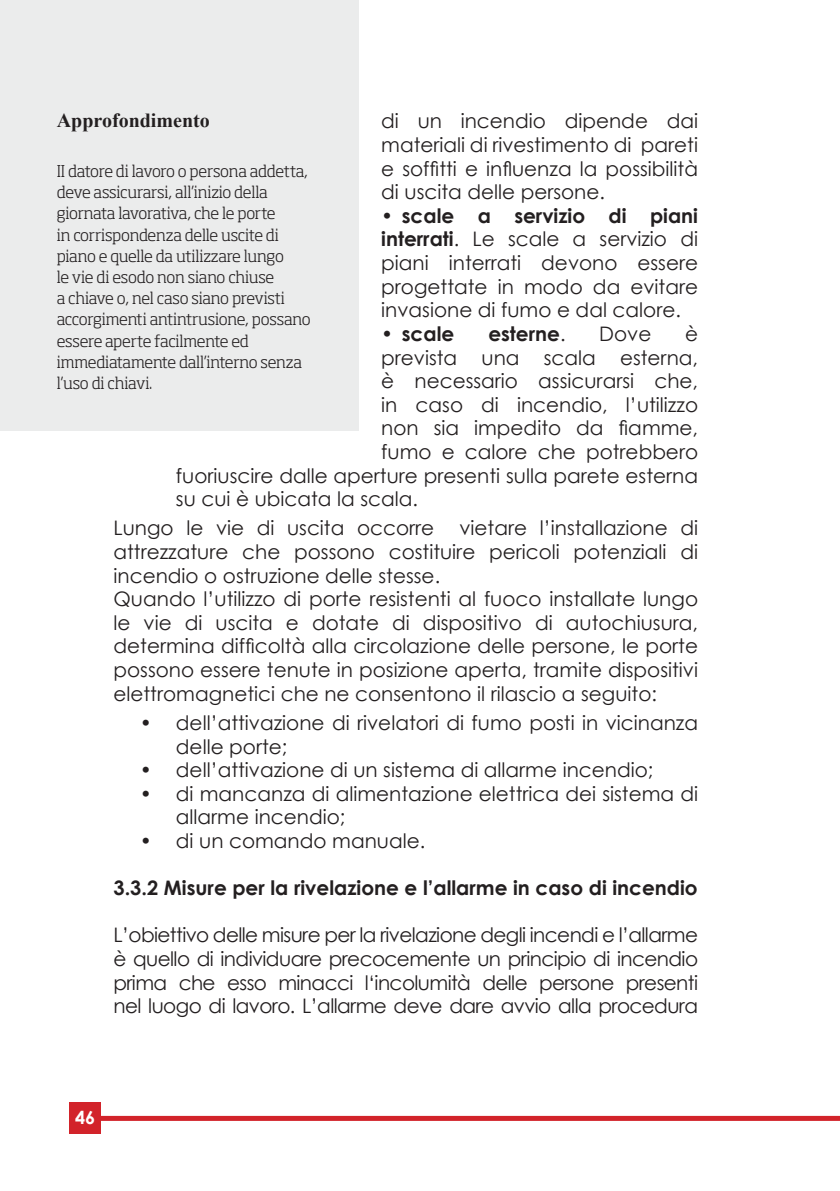
<style>
.page{position:relative;width:840px;height:1191px;background:#fff}
.page>*{position:absolute;margin:0;border:0;box-sizing:border-box;transform-origin:0 0}
.t1{font:20px/23.6px "Century Gothic";color:#231f20;text-align:justify}
.t2{font:700 20px "Century Gothic";color:#231f20}
.t3{font:700 20px "Times New Roman";color:#231f20}
.t4{font:700 18px "Century Gothic";color:#fff}
.t5{font:300 16px/21.2px "Soho Std";letter-spacing:-.015em;color:#231f20}
.s1{font-weight:700}
.s2{font-weight:400}
</style>
<div class="page">
<div style="left:76px;top:1115px;width:763px;height:5px;background:#d2232a"></div>
<div style="left:69px;top:1101px;width:32px;height:32px;background:#d2232a"></div>
<div style="left:0;top:0;width:358px;height:431px;background:#ebecec"></div>
<p class="t3" style="left:57px;top:106px;width:154px">Approfondimento</p>
<p class="t5" style="left:57px;top:160px;width:255px">II datore di lavoro o persona addetta, deve assicurarsi, all’inizio della giornata lavorativa, che le porte<br>in corrispondenza delle uscite di piano e quelle da utilizzare lungo<br>le vie di esodo non siano chiuse<br>a chiave o, nel caso siano previsti accorgimenti antintrusione, possano essere aperte facilmente ed immediatamente dall’interno senza l’uso di chiavi.</p>
<p class="t1" style="left:381px;top:109px;width:318px">di un incendio dipende dai materiali di rivestimento di pareti e soffitti e influenza la possibilità di uscita delle persone.</p>
<p class="t1" style="left:381px;top:203px;width:318px"><span class="s1">• scale a servizio di piani interrati</span>. Le scale a servizio di piani interrati devono essere progettate in modo da evitare invasione di fumo e dal calore.</p>
<p class="t2" style="left:381px;top:318px;width:74px">• scale</p>
<p class="t2" style="left:488px;top:318px;width:79px">esterne<span class="s2">.</span></p>
<p class="t1" style="left:599px;top:321px;width:54px">Dove</p>
<p class="t1" style="left:684px;top:321px;width:14px">è</p>
<p class="t1" style="left:381px;top:345px;width:318px">prevista una scala esterna,</p>
<p class="t1" style="left:381px;top:369px;width:318px">è necessario assicurarsi che,</p>
<p class="t1" style="left:381px;top:392px;width:318px">in caso di incendio, l’utilizzo</p>
<p class="t1" style="left:381px;top:416px;width:318px">non sia impedito da fiamme,</p>
<p class="t1" style="left:381px;top:439px;width:318px">fumo e calore che potrebbero</p>
<p class="t1" style="left:176px;top:463px;width:523px">fuoriuscire dalle aperture presenti sulla parete esterna</p>
<p class="t1" style="left:176px;top:487px;width:243px">su cui è ubicata la scala.</p>
<p class="t1" style="left:113px;top:516px;width:322px">Lungo le vie di uscita occorre</p>
<p class="t1" style="left:113px;top:516px;width:585px;text-align:left;text-indent:346px">vietare l’installazione di attrezzature che possono costituire pericoli potenziali di incendio o ostruzione delle stesse.<br>Quando l’utilizzo di porte resistenti al fuoco installate lungo le vie di uscita e dotate di dispositivo di autochiusura, determina difficoltà alla circolazione delle persone, le porte possono essere tenute in posizione aperta, tramite dispositivi elettromagnetici che ne consentono il rilascio a seguito:</p>
<p class="t1" style="left:176px;top:710px;width:523px;text-indent:-36px">• dell’attivazione di rivelatori di fumo posti in vicinanza delle porte;</p>
<p class="t1" style="left:140px;top:758px;width:514px">• dell’attivazione di un sistema di allarme incendio;</p>
<p class="t1" style="left:176px;top:781px;width:523px;text-indent:-36px">• di mancanza di alimentazione elettrica dei sistema di allarme incendio;</p>
<p class="t1" style="left:140px;top:828px;width:287px">• di un comando manuale.</p>
<p class="t2" style="left:113px;top:872px;width:585px">3.3.2 Misure per la rivelazione e l’allarme in caso di incendio</p>
<p class="t1" style="left:113px;top:923px;width:585px">L’obiettivo delle misure per la rivelazione degli incendi e l’allarme è quello di individuare precocemente un principio di incendio prima che esso minacci l‘incolumità delle persone presenti nel luogo di lavoro. L’allarme deve dare avvio alla procedura</p>
<p class="t4" style="left:75px;top:1103px;width:22px">46</p>
</div>
